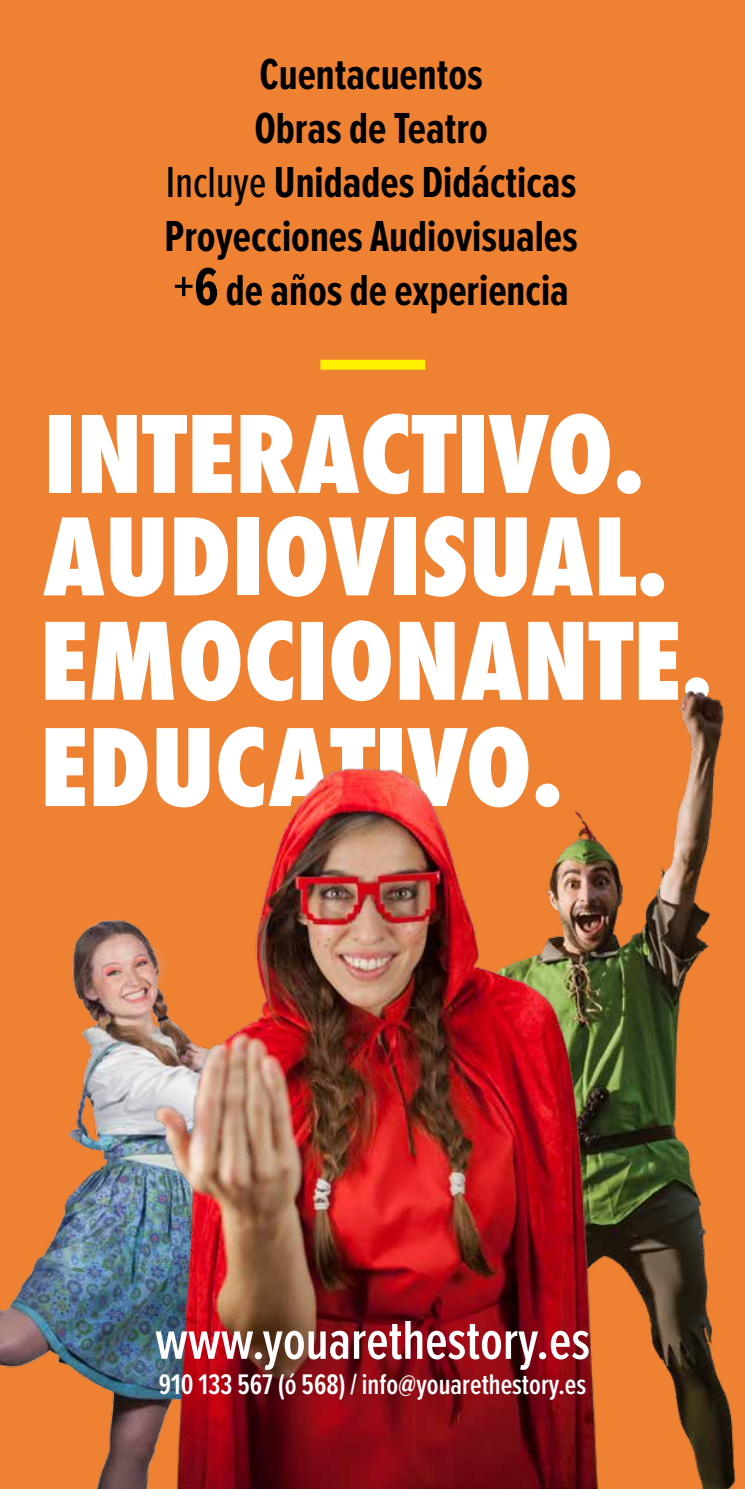
<style>
.page{position:relative;width:745px;height:1489px;background:#fff}
.page>*{position:absolute;margin:0;border:0;box-sizing:border-box;transform-origin:0 0}
.t1{font:800 condensed 103.25px/102.5px "Futura";color:#fff}
.t2{font:600 56.75px "Proxima Nova Ex Cn";color:#fff}
.t3{font:700 45px/54px "Proxima Nova Ex Cn";color:#000;text-align:center}
.t4{font:600 29.25px "Proxima Nova Ex Cn";color:#fff}
.s1{font-weight:500}
.s2{font-weight:500;font-size:55px}
.s3{font-size:55px}
</style>
<div class="page">
<div style="left:0;top:0;width:744px;height:1488px;background:#ef8132"></div>
<img style="left:0;top:927px;width:90px;height:454px">
<img style="left:651px;top:691px;width:85px;height:797px">
<img style="left:90px;top:768px;width:561px;height:720px">
<div style="left:320px;top:360px;width:105px;height:10px;background:#fff200"></div>
<p class="t3" style="left:164px;top:48px;width:414px">Cuentacuentos<br>Obras de Teatro<br><span class="s1">Incluye</span> Unidades Didácticas<br>Proyecciones Audiovisuales <span class="s2">+</span><span class="s3">6</span> de años de experiencia</p>
<h1 class="t1" style="left:43px;top:404px;width:626px">INTERACTIVO.<br>AUDIOVISUAL.</h1>
<h1 class="t1" style="left:40px;top:611px;width:673px">EMOCIONANTE.</h1>
<h1 class="t1" style="left:40px;top:717px;width:524px">EDUCATIVO.</h1>
<p class="t2" style="left:155px;top:1305px;width:436px">www.youarethestory.es</p>
<p class="t4" style="left:159px;top:1366px;width:428px">910 133 567 (ó 568) / info@youarethestory.es</p>
</div>
